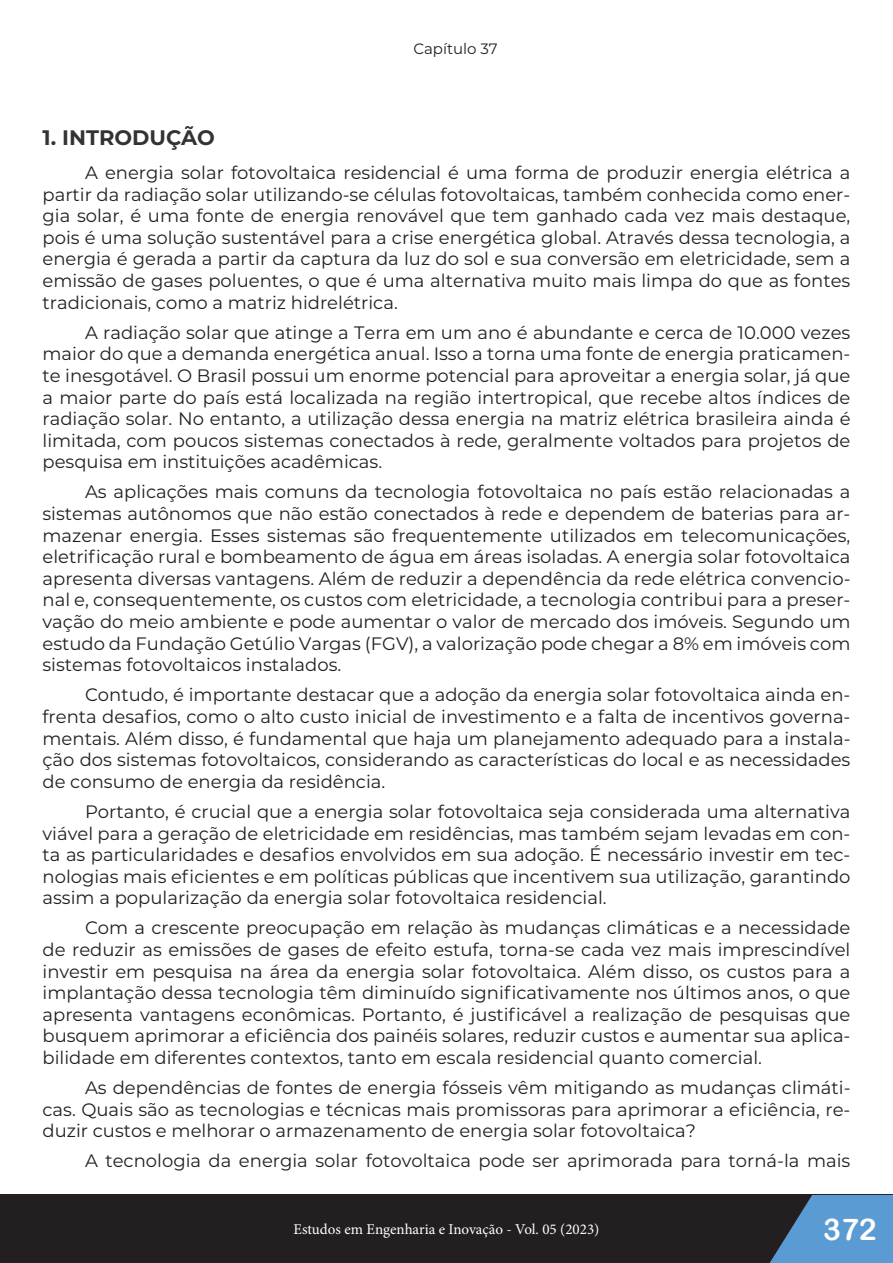
<style>
.page{position:relative;width:893px;height:1263px;background:#fff}
.page>*{position:absolute;margin:0;border:0;box-sizing:border-box;transform-origin:0 0}
.t1{font:30px "Arial Rounded MT Bold";color:#fff}
.t2{font:700 21px "Montserrat";color:#333}
.t3{font:18px/21.6px "Montserrat";color:#231f20;text-align:justify}
.t4{font:15px "Minion Pro";color:#fff}
.t5{font:15px "Montserrat";color:#231f20}
</style>
<div class="page">
<div style="left:0;top:1195px;width:893px;height:68px;background:#231f20"></div>
<svg style="left:770px;top:1195px;width:123px;height:68px"></svg>
<p class="t5" style="left:413px;top:38px;width:86px">Capítulo 37</p>
<p class="t2" style="left:43px;top:122px;width:174px">1. INTRODUÇÃO</p>
<p class="t3" style="left:43px;top:161px;width:809px;text-indent:43px">A energia solar fotovoltaica residencial é uma forma de produzir energia elétrica a partir da radiação solar utilizando-se células fotovoltaicas, também conhecida como ener&shy;gia solar, é uma fonte de energia renovável que tem ganhado cada vez mais destaque, pois é uma solução sustentável para a crise energética global. Através dessa tecnologia, a energia é gerada a partir da captura da luz do sol e sua conversão em eletricidade, sem a emissão de gases poluentes, o que é uma alternativa muito mais limpa do que as fontes tradicionais, como a matriz hidrelétrica.</p>
<p class="t3" style="left:43px;top:321px;width:809px;text-indent:43px">A radiação solar que atinge a Terra em um ano é abundante e cerca de 10.000 vezes maior do que a demanda energética anual. Isso a torna uma fonte de energia praticamen&shy;te inesgotável. O Brasil possui um enorme potencial para aproveitar a energia solar, já que a maior parte do país está localizada na região intertropical, que recebe altos índices de radiação solar. No entanto, a utilização dessa energia na matriz elétrica brasileira ainda é limitada, com poucos sistemas conectados à rede, geralmente voltados para projetos de pesquisa em instituições acadêmicas.</p>
<p class="t3" style="left:43px;top:481px;width:809px;text-indent:43px">As aplicações mais comuns da tecnologia fotovoltaica no país estão relacionadas a sistemas autônomos que não estão conectados à rede e dependem de baterias para ar&shy;mazenar energia. Esses sistemas são frequentemente utilizados em telecomunicações, eletrificação rural e bombeamento de água em áreas isoladas. A energia solar fotovoltaica apresenta diversas vantagens. Além de reduzir a dependência da rede elétrica convencio&shy;nal e, consequentemente, os custos com eletricidade, a tecnologia contribui para a preser&shy;vação do meio ambiente e pode aumentar o valor de mercado dos imóveis. Segundo um estudo da Fundação Getúlio Vargas (FGV), a valorização pode chegar a 8% em imóveis com sistemas fotovoltaicos instalados.</p>
<p class="t3" style="left:43px;top:683px;width:809px;text-indent:43px">Contudo, é importante destacar que a adoção da energia solar fotovoltaica ainda en&shy;frenta desafios, como o alto custo inicial de investimento e a falta de incentivos governa&shy;mentais. Além disso, é fundamental que haja um planejamento adequado para a instala&shy;ção dos sistemas fotovoltaicos, considerando as características do local e as necessidades de consumo de energia da residência.</p>
<p class="t3" style="left:43px;top:800px;width:809px;text-indent:43px">Portanto, é crucial que a energia solar fotovoltaica seja considerada uma alternativa viável para a geração de eletricidade em residências, mas também sejam levadas em con&shy;ta as particularidades e desafios envolvidos em sua adoção. É necessário investir em tec&shy;nologias mais eficientes e em políticas públicas que incentivem sua utilização, garantindo assim a popularização da energia solar fotovoltaica residencial.</p>
<p class="t3" style="left:43px;top:916px;width:809px;text-indent:43px">Com a crescente preocupação em relação às mudanças climáticas e a necessidade de reduzir as emissões de gases de efeito estufa, torna-se cada vez mais imprescindível investir em pesquisa na área da energia solar fotovoltaica. Além disso, os custos para a implantação dessa tecnologia têm diminuído significativamente nos últimos anos, o que apresenta vantagens econômicas. Portanto, é justificável a realização de pesquisas que busquem aprimorar a eficiência dos painéis solares, reduzir custos e aumentar sua aplica&shy;bilidade em diferentes contextos, tanto em escala residencial quanto comercial.</p>
<p class="t3" style="left:43px;top:1076px;width:809px;text-indent:43px">As dependências de fontes de energia fósseis vêm mitigando as mudanças climáti&shy;cas. Quais são as tecnologias e técnicas mais promissoras para aprimorar a eficiência, re&shy;duzir custos e melhorar o armazenamento de energia solar fotovoltaica?</p>
<p class="t3" style="left:85px;top:1149px;width:767px">A tecnologia da energia solar fotovoltaica pode ser aprimorada para torná-la mais</p>
<p class="t4" style="left:294px;top:1219px;width:307px">Estudos em Engenharia e Inovação - Vol. 05 (2023)</p>
<h1 class="t1" style="left:823px;top:1211px;width:55px">372</h1>
</div>
